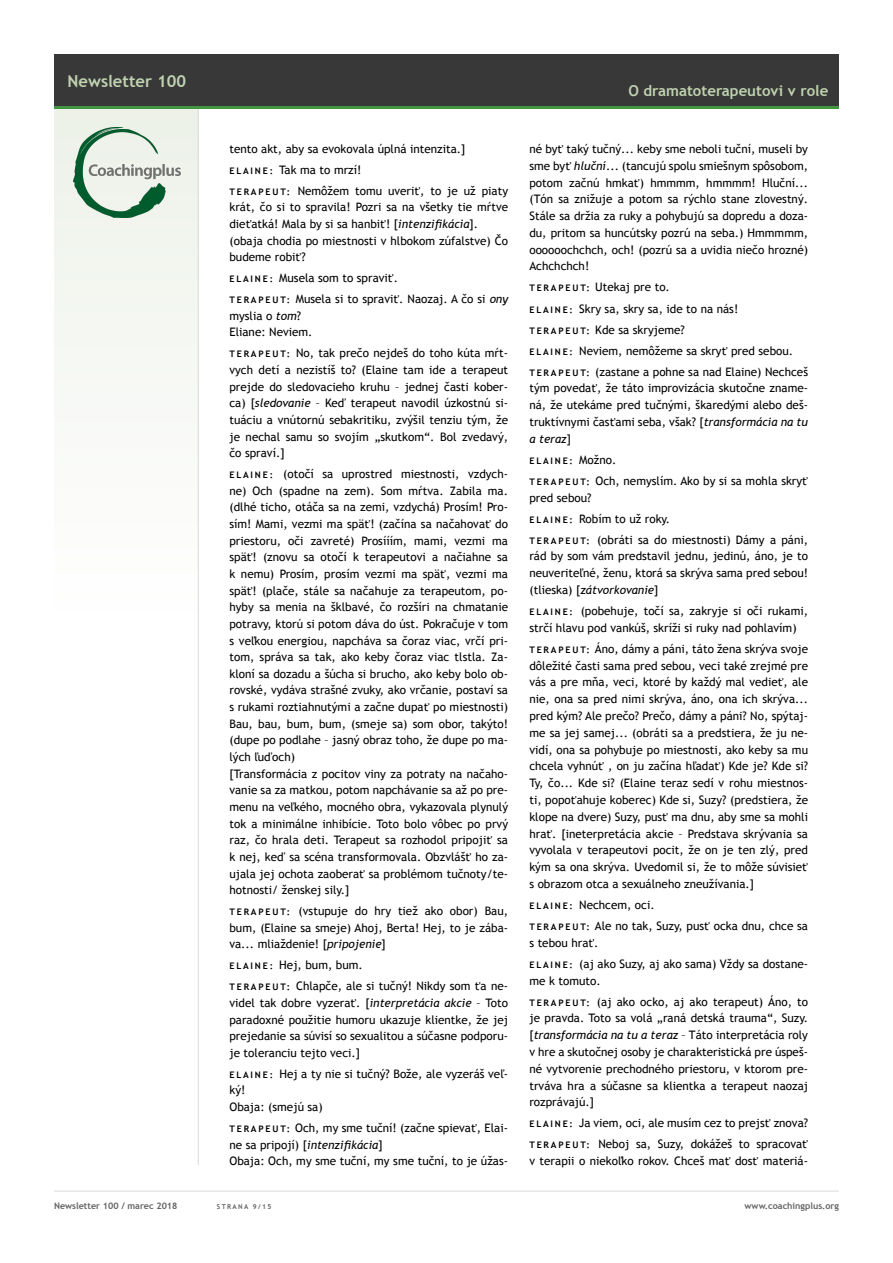
<style>
.page{position:relative;width:893px;height:1263px;background:#fff}
.page>*{position:absolute;margin:0;border:0;box-sizing:border-box;transform-origin:0 0}
.t1{font:700 16.5px "Trebuchet MS";color:#c0d2b0}
.t2{font:700 15px "Trebuchet MS";color:#c0d2b0}
.t3{font:11.7px/16.6px "Trebuchet MS";color:#000}
.t4{font:700 9px "Trebuchet MS";color:#636362}
.t5{font:700 9px "Trebuchet MS";letter-spacing:.2em;color:#000}
.t6{font:700 6.75px "Trebuchet MS";letter-spacing:.2em;color:#636362}
.s1{font-weight:700;font-size:9px}
.s2{font-style:italic}
.s3{font-weight:400;font-size:11.7px}
</style>
<div class="page">
<div style="left:54px;top:106px;width:145px;height:525px;background:#f7f9f5"></div>
<hr style="left:54px;top:1191px;width:785px;height:1px;background:#dadad9">
<hr style="left:198px;top:108px;width:1px;height:1057px;background:#dadad9">
<div style="left:54px;top:54px;width:785px;height:53px;background:#383838"></div>
<hr style="left:54px;top:106px;width:785px;height:3px;background:#449542">
<img style="left:74px;top:127px;width:106px;height:91px">
<h1 class="t1" style="left:68px;top:70px;width:120px">Newsletter 100</h1>
<p class="t3" style="left:229px;top:139px;width:280px;line-height:20.9px">tento akt, aby sa evokovala úplná intenzita.]<br><span class="s1">E L A I N E :</span> Tak ma to mrzí!<br><span class="s1">T E R A P E U T:</span> Nemôžem tomu uveriť, to je už piaty</p>
<p class="t3" style="left:229px;top:199px;width:280px">krát, čo si to spravila! Pozri sa na všetky tie mŕtve dieťatká! Mala by si sa hanbiť! [<span class="s2">intenzifikácia</span>]. (obaja chodia po miestnosti v hlbokom zúfalstve) Čo budeme robiť?</p>
<p class="t3" style="left:229px;top:268px;width:280px;line-height:20.9px"><span class="s1">E L A I N E :</span> Musela som to spraviť.<br><span class="s1">T E R A P E U T:</span> Musela si to spraviť. Naozaj. A čo si <span class="s2">ony</span></p>
<p class="t3" style="left:229px;top:307px;width:85px">myslia o <span class="s2">tom</span>?<br>Eliane: Neviem.</p>
<p class="t3" style="left:229px;top:345px;width:280px;text-align:justify"><span class="s1">T E R A P E U T:</span> No, tak prečo nejdeš do toho kúta mŕt&shy;vych detí a nezistíš to? (Elaine tam ide a terapeut prejde do sledovacieho kruhu – jednej časti kober&shy;ca) [<span class="s2">sledovanie</span> – Keď terapeut navodil úzkostnú si&shy;tuáciu a vnútornú sebakritiku, zvýšil tenziu tým, že je nechal samu so svojím „skutkom“. Bol zvedavý, čo spraví.]</p>
<p class="t3" style="left:229px;top:466px;width:280px"><span class="s1">E L A I N E :</span> (otočí sa uprostred miestnosti, vzdych&shy;ne) Och (spadne na zem). Som mŕtva. Zabila ma. (dlhé ticho, otáča sa na zemi, vzdychá) Prosím! Pro&shy;sím! Mami, vezmi ma späť! (začína sa načahovať do priestoru, oči zavreté) Prosííím, mami, vezmi ma späť! (znovu sa otočí k terapeutovi a načiahne sa k nemu) Prosím, prosím vezmi ma späť, vezmi ma späť! (plače, stále sa načahuje za terapeutom, po&shy;hyby sa menia na šklbavé, čo rozšíri na chmatanie potravy, ktorú si potom dáva do úst. Pokračuje v tom s veľkou energiou, napcháva sa čoraz viac, vrčí pri&shy;tom, správa sa tak, ako keby čoraz viac tlstla. Za&shy;kloní sa dozadu a šúcha si brucho, ako keby bolo ob&shy;rovské, vydáva strašné zvuky, ako vrčanie, postaví sa s rukami roztiahnutými a začne dupať po miestnosti)<br>Bau, bau, bum, bum, (smeje sa) som obor, takýto! (dupe po podlahe – jasný obraz toho, že dupe po ma&shy;lých ľuďoch)<br>[Transformácia z pocitov viny za potraty na načaho&shy;vanie sa za matkou, potom napchávanie sa až po pre&shy;menu na veľkého, mocného obra, vykazovala plynulý tok a minimálne inhibície. Toto bolo vôbec po prvý raz, čo hrala deti. Terapeut sa rozhodol pripojiť sa k nej, keď sa scéna transformovala. Obzvlášť ho za&shy;ujala jej ochota zaoberať sa problémom tučnoty/te&shy;hotnosti/ ženskej sily.]</p>
<p class="t3" style="left:229px;top:903px;width:280px;text-align:justify"><span class="s1">T E R A P E U T:</span> (vstupuje do hry tiež ako obor) Bau, bum, (Elaine sa smeje) Ahoj, Berta! Hej, to je zába&shy;va... mliaždenie! [<span class="s2">pripojenie</span>]</p>
<p class="t3" style="left:229px;top:955px;width:280px;line-height:20.9px"><span class="s1">E L A I N E :</span> Hej, bum, bum.<br><span class="s1">T E R A P E U T:</span> Chlapče, ale si tučný! Nikdy som ťa ne-</p>
<p class="t3" style="left:229px;top:994px;width:280px;text-align:justify">videl tak dobre vyzerať. [<span class="s2">interpretácia akcie</span> – Toto paradoxné použitie humoru ukazuje klientke, že jej prejedanie sa súvisí so sexualitou a súčasne podporu&shy;je toleranciu tejto veci.]</p>
<p class="t3" style="left:229px;top:1065px;width:280px"><span class="s1">E L A I N E :</span> Hej a ty nie si tučný? Bože, ale vyzeráš veľ&shy;ký!<br>Obaja: (smejú sa)</p>
<p class="t3" style="left:229px;top:1119px;width:280px"><span class="s1">T E R A P E U T:</span> Och, my sme tuční! (začne spievať, Elai&shy;ne sa pripojí) [<span class="s2">intenzifikácia</span>]<br>Obaja: Och, my sme tuční, my sme tuční, to je úžas-</p>
<p class="t2" style="left:628px;top:81px;width:201px">O dramatoterapeutovi v role</p>
<p class="t3" style="left:529px;top:141px;width:280px;text-align:justify">né byť taký tučný... keby sme neboli tuční, museli by sme byť <span class="s2">hluční</span>... (tancujú spolu smiešnym spôsobom, potom začnú hmkať) hmmmm, hmmmm! Hluční... (Tón sa znižuje a potom sa rýchlo stane zlovestný.<br>Stále sa držia za ruky a pohybujú sa dopredu a doza&shy;du, pritom sa huncútsky pozrú na seba.) Hmmmmm, oooooochchch, och! (pozrú sa a uvidia niečo hrozné)<br>Achchchch!</p>
<p class="t3" style="left:529px;top:277px;width:280px;line-height:21px"><span class="s1">T E R A P E U T:</span> Utekaj pre to.<br><span class="s1">E L A I N E :</span> Skry sa, skry sa, ide to na nás!<br><span class="s1">T E R A P E U T:</span> Kde sa skryjeme?<br><span class="s1">E L A I N E :</span> Neviem, nemôžeme sa skryť pred sebou.<br><span class="s1">T E R A P E U T:</span> (zastane a pohne sa nad Elaine) Nechceš</p>
<p class="t3" style="left:529px;top:380px;width:280px;text-align:justify">tým povedať, že táto improvizácia skutočne zname&shy;ná, že utekáme pred tučnými, škaredými alebo deš&shy;truktívnymi časťami seba, však? [<span class="s2">transformácia na tu a teraz</span>]</p>
<p class="t5" style="left:529px;top:455px;width:88px">ELAINE: <span class="s3">Možno.</span></p>
<p class="t3" style="left:529px;top:472px;width:280px"><span class="s1">T E R A P E U T:</span> Och, nemyslím. Ako by si sa mohla skryť pred sebou?</p>
<p class="t3" style="left:529px;top:508px;width:280px;line-height:21px"><span class="s1">E L A I N E :</span> Robím to už roky.<br><span class="s1">T E R A P E U T:</span> (obráti sa do miestnosti) Dámy a páni,</p>
<p class="t3" style="left:529px;top:548px;width:280px;text-align:justify">rád by som vám predstavil jednu, jedinú, áno, je to neuveriteľné, ženu, ktorá sa skrýva sama pred sebou! (tlieska) [<span class="s2">zátvorkovanie</span>]</p>
<p class="t3" style="left:529px;top:603px;width:280px"><span class="s1">E L A I N E :</span> (pobehuje, točí sa, zakryje si oči rukami, strčí hlavu pod vankúš, skríži si ruky nad pohlavím)</p>
<p class="t3" style="left:529px;top:640px;width:280px;text-align:justify"><span class="s1">T E R A P E U T:</span> Áno, dámy a páni, táto žena skrýva svoje dôležité časti sama pred sebou, veci také zrejmé pre vás a pre mňa, veci, ktoré by každý mal vedieť, ale nie, ona sa pred nimi skrýva, áno, ona ich skrýva... pred kým? Ale prečo? Prečo, dámy a páni? No, spýtaj&shy;me sa jej samej... (obráti sa a predstiera, že ju ne&shy;vidí, ona sa pohybuje po miestnosti, ako keby sa mu chcela vyhnúť , on ju začína hľadať) Kde je? Kde si?<br>Ty, čo... Kde si? (Elaine teraz sedí v rohu miestnos&shy;ti, popoťahuje koberec) Kde si, Suzy? (predstiera, že klope na dvere) Suzy, pusť ma dnu, aby sme sa mohli hrať. [ineterpretácia akcie – Predstava skrývania sa vyvolala v terapeutovi pocit, že on je ten zlý, pred kým sa ona skrýva. Uvedomil si, že to môže súvisieť s obrazom otca a sexuálneho zneužívania.]</p>
<p class="t3" style="left:529px;top:894px;width:280px;line-height:21px"><span class="s1">E L A I N E :</span> Nechcem, oci.<br><span class="s1">T E R A P E U T:</span> Ale no tak, Suzy, pusť ocka dnu, chce sa</p>
<p class="t3" style="left:529px;top:932px;width:280px;line-height:21px">s tebou hrať.<br><span class="s1">E L A I N E :</span> (aj ako Suzy, aj ako sama) Vždy sa dostane-</p>
<p class="t3" style="left:529px;top:970px;width:280px;line-height:21px">me k tomuto.<br><span class="s1">T E R A P E U T:</span> (aj ako ocko, aj ako terapeut) Áno, to</p>
<p class="t3" style="left:529px;top:1010px;width:280px;text-align:justify">je pravda. Toto sa volá „raná detská trauma“, Suzy. [<span class="s2">transformácia na tu a teraz</span> – Táto interpretácia roly v hre a skutočnej osoby je charakteristická pre úspeš&shy;né vytvorenie prechodného priestoru, v ktorom pre&shy;trváva hra a súčasne sa klientka a terapeut naozaj rozprávajú.]</p>
<p class="t3" style="left:529px;top:1113px;width:280px;line-height:21px"><span class="s1">E L A I N E :</span> Ja viem, oci, ale musím cez to prejsť znova?<br><span class="s1">T E R A P E U T:</span> Neboj sa, Suzy, dokážeš to spracovať</p>
<p class="t3" style="left:529px;top:1153px;width:280px">v terapii o niekoľko rokov. Chceš mať dosť materiá-</p>
<p class="t4" style="left:54px;top:1200px;width:125px">Newsletter 100 / marec 2018</p>
<p class="t6" style="left:217px;top:1202px;width:56px">STRANA 9/15</p>
<p class="t4" style="left:745px;top:1200px;width:96px">www.coachingplus.org</p>
</div>
